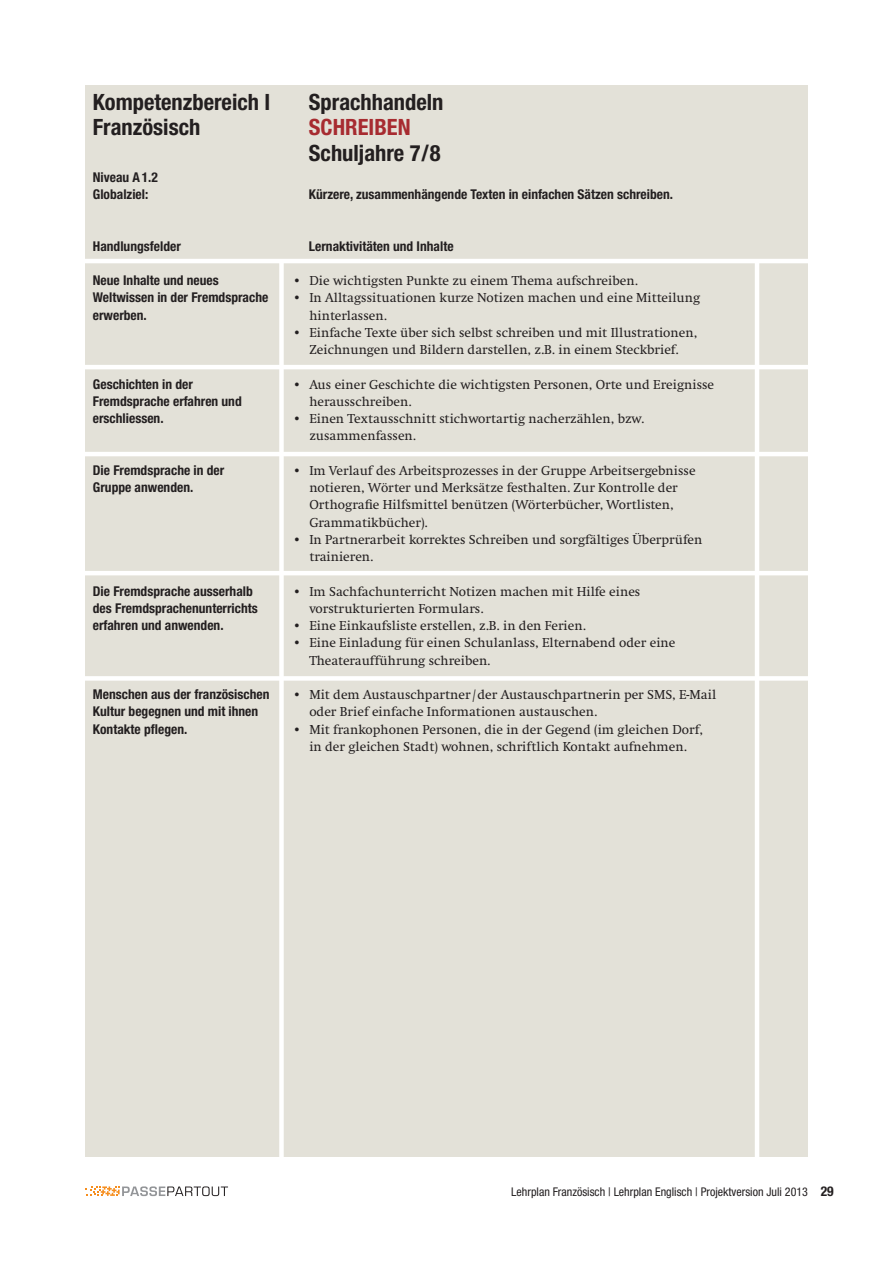
<style>
.page{position:relative;width:893px;height:1263px;background:#fff}
.page>*{position:absolute;margin:0;border:0;box-sizing:border-box;transform-origin:0 0}
.t1{font:700 condensed 22.5px "Helvetica Neue";color:#231f20}
.t2{font:700 condensed 22.5px "Helvetica Neue";color:#a72b30}
.t3{font:13.5px/17.2px "Swift";color:#231f20}
.t4{font:700 condensed 13.5px/17.2px "Helvetica Neue";color:#231f20}
.t5{font:condensed 12px "Helvetica Neue";color:#231f20}
.s1{font-weight:700;font-size:13.5px}
</style>
<div class="page">
<svg style="left:85px;top:1186px;width:143px;height:10px"></svg>
<div style="left:85px;top:85px;width:723px;height:1072px;background:#e3e1d8"></div>
<hr style="left:0;top:259px;width:826px;height:4px;background:#fff">
<div style="left:279px;top:260px;width:5px;height:915px;background:#fff"></div>
<hr style="left:755px;top:260px;width:4px;height:919px;background:#fff">
<hr style="left:0;top:365px;width:826px;height:4px;background:#fff">
<hr style="left:0;top:571px;width:826px;height:4px;background:#fff">
<div style="left:0;top:676px;width:826px;height:5px;background:#fff"></div>
<hr style="left:0;top:452px;width:826px;height:4px;background:#fff">
<h1 class="t1" style="left:93px;top:88px;width:179px">Kompetenzbereich I</h1>
<h1 class="t1" style="left:309px;top:88px;width:136px">Sprachhandeln</h1>
<h1 class="t1" style="left:93px;top:113px;width:109px">Französisch</h1>
<h1 class="t2" style="left:309px;top:113px;width:103px">SCHREIBEN</h1>
<h1 class="t1" style="left:309px;top:139px;width:133px">Schuljahre 7/8</h1>
<p class="t4" style="left:93px;top:168px;width:67px">Niveau A1.2<br>Globalziel:</p>
<p class="t4" style="left:309px;top:185px;width:366px">Kürzere, zusammenhängende Texten in einfachen Sätzen schreiben.</p>
<p class="t4" style="left:93px;top:237px;width:89px">Handlungsfelder</p>
<p class="t4" style="left:309px;top:237px;width:146px">Lernaktivitäten und Inhalte</p>
<p class="t4" style="left:93px;top:271px;width:177px">Neue Inhalte und neues<br>Weltwissen in der Fremdsprache erwerben.</p>
<p class="t3" style="left:292px;top:272px;width:347px">• Die wichtigsten Punkte zu einem Thema aufschreiben.</p>
<p class="t3" style="left:309px;top:289px;width:392px;text-indent:-17px">• In Alltagssituationen kurze Notizen machen und eine Mitteilung hinterlassen.</p>
<p class="t3" style="left:292px;top:324px;width:406px;text-align:center">• Einfache Texte über sich selbst schreiben und mit Illustrationen,<br>Zeichnungen und Bildern darstellen, z.B. in einem Steckbrief.</p>
<p class="t3" style="left:309px;top:376px;width:406px;text-indent:-17px">• Aus einer Geschichte die wichtigsten Personen, Orte und Ereignisse herausschreiben.</p>
<p class="t3" style="left:309px;top:410px;width:336px;text-indent:-17px">• Einen Textausschnitt stichwortartig nacherzählen, bzw. zusammenfassen.</p>
<p class="t3" style="left:309px;top:462px;width:388px;text-indent:-17px">• Im Verlauf des Arbeitsprozesses in der Gruppe Arbeitsergebnisse notieren, Wörter und Merksätze festhalten. Zur Kontrolle der Orthografie Hilfsmittel benützen (Wörterbücher, Wortlisten, Grammatikbücher).</p>
<p class="t3" style="left:309px;top:531px;width:394px;text-indent:-17px">• In Partnerarbeit korrektes Schreiben und sorgfältiges Überprüfen trainieren.</p>
<p class="t3" style="left:309px;top:583px;width:333px;text-indent:-17px">• Im Sachfachunterricht Notizen machen mit Hilfe eines vorstrukturierten Formulars.</p>
<p class="t3" style="left:292px;top:617px;width:295px">• Eine Einkaufsliste erstellen, z.B. in den Ferien.</p>
<p class="t3" style="left:309px;top:635px;width:368px;text-indent:-17px">• Eine Einladung für einen Schulanlass, Elternabend oder eine<br>Theateraufführung schreiben.</p>
<p class="t3" style="left:309px;top:686px;width:408px;text-indent:-17px">• Mit dem Austauschpartner /der Austauschpartnerin per SMS, E-Mail oder Brief einfache Informationen austauschen.</p>
<p class="t3" style="left:292px;top:721px;width:412px;text-align:center">• Mit frankophonen Personen, die in der Gegend (im gleichen Dorf, in der gleichen Stadt) wohnen, schriftlich Kontakt aufnehmen.</p>
<p class="t4" style="left:93px;top:375px;width:150px">Geschichten in der<br>Fremdsprache erfahren und erschliessen.</p>
<p class="t4" style="left:93px;top:461px;width:133px">Die Fremdsprache in der<br>Gruppe anwenden.</p>
<p class="t4" style="left:93px;top:582px;width:166px">Die Fremdsprache ausserhalb des Fremdsprachenunterrichts erfahren und anwenden.</p>
<p class="t4" style="left:93px;top:685px;width:178px">Menschen aus der französischen<br>Kultur begegnen und mit ihnen<br>Kontakte pflegen.</p>
<p class="t5" style="left:511px;top:1185px;width:324px">Lehrplan Französisch | Lehrplan Englisch | Projektversion Juli 2013 <span class="s1">29</span></p>
</div>
